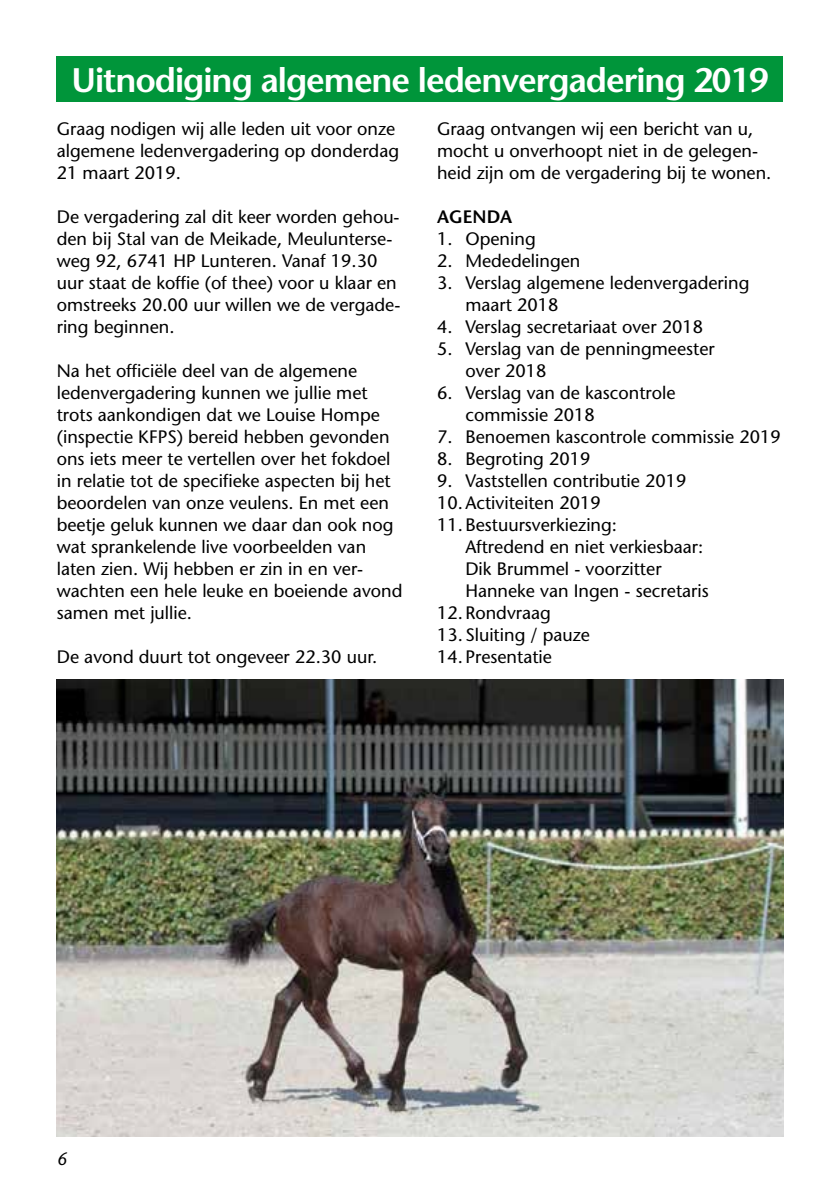
<style>
.page{position:relative;width:840px;height:1191px;background:#fff}
.page>*{position:absolute;margin:0;border:0;box-sizing:border-box;transform-origin:0 0}
.t1{font:600 34px "Stone Sans Std";letter-spacing:-.03em;color:#fff}
.t2{font:500 18px/22px "Stone Sans Std";color:#000}
.t3{font:600 18px "Stone Sans Std";color:#000}
.t4{font:italic 500 18px "Stone Sans Std";color:#000}
</style>
<div class="page">
<div style="left:57px;top:57px;width:725px;height:45px;background:#00953a"></div>
<img style="left:57px;top:679px;width:725px;height:457px">
<h1 class="t1" style="left:71px;top:60px;width:698px">Uitnodiging algemene ledenvergadering 2019</h1>
<p class="t2" style="left:57px;top:118px;width:343px">Graag nodigen wij alle leden uit voor onze algemene ledenvergadering op donderdag<br>21 maart 2019.</p>
<p class="t2" style="left:57px;top:206px;width:345px">De vergadering zal dit keer worden gehou&shy;den bij Stal van de Meikade, Meulunterse&shy;weg 92, 6741 HP Lunteren. Vanaf 19.30 uur staat de koffie (of thee) voor u klaar en omstreeks 20.00 uur willen we de vergade&shy;ring beginnen.</p>
<p class="t2" style="left:57px;top:360px;width:347px">Na het officiële deel van de algemene ledenvergadering kunnen we jullie met trots aankondigen dat we Louise Hompe (inspectie KFPS) bereid hebben gevonden ons iets meer te vertellen over het fokdoel in relatie tot de specifieke aspecten bij het beoordelen van onze veulens. En met een beetje geluk kunnen we daar dan ook nog wat sprankelende live voorbeelden van laten zien. Wij hebben er zin in en ver&shy;wachten een hele leuke en boeiende avond samen met jullie.</p>
<p class="t2" style="left:57px;top:646px;width:322px">De avond duurt tot ongeveer 22.30 uur.</p>
<p class="t2" style="left:437px;top:118px;width:336px">Graag ontvangen wij een bericht van u, mocht u onverhoopt niet in de gelegen&shy;heid zijn om de vergadering bij te wonen.</p>
<p class="t3" style="left:437px;top:206px;width:77px">AGENDA</p>
<p class="t2" style="left:437px;top:228px;width:100px">1. Opening</p>
<p class="t2" style="left:437px;top:250px;width:145px">2. Mededelingen</p>
<p class="t2" style="left:465px;top:272px;width:285px;text-indent:-28px">3. Verslag algemene ledenvergadering maart 2018</p>
<p class="t2" style="left:437px;top:316px;width:267px">4. Verslag secretariaat over 2018</p>
<p class="t2" style="left:465px;top:338px;width:251px;text-indent:-28px">5. Verslag van de penningmeester over 2018</p>
<p class="t2" style="left:465px;top:382px;width:212px;text-indent:-28px">6. Verslag van de kascontrole commissie 2018</p>
<p class="t2" style="left:437px;top:426px;width:345px">7. Benoemen kascontrole commissie 2019</p>
<p class="t2" style="left:437px;top:448px;width:155px">8. Begroting 2019</p>
<p class="t2" style="left:437px;top:470px;width:251px">9. Vaststellen contributie 2019<br>10.Activiteiten 2019<br>11.Bestuursverkiezing:</p>
<p class="t2" style="left:465px;top:536px;width:245px">Aftredend en niet verkiesbaar:<br>Dik Brummel - voorzitter<br>Hanneke van Ingen - secretaris</p>
<p class="t2" style="left:437px;top:602px;width:115px">12. Rondvraag</p>
<p class="t2" style="left:437px;top:624px;width:154px">13. Sluiting / pauze</p>
<p class="t2" style="left:437px;top:646px;width:116px">14. Presentatie</p>
<p class="t4" style="left:57px;top:1147px;width:12px">6</p>
</div>
